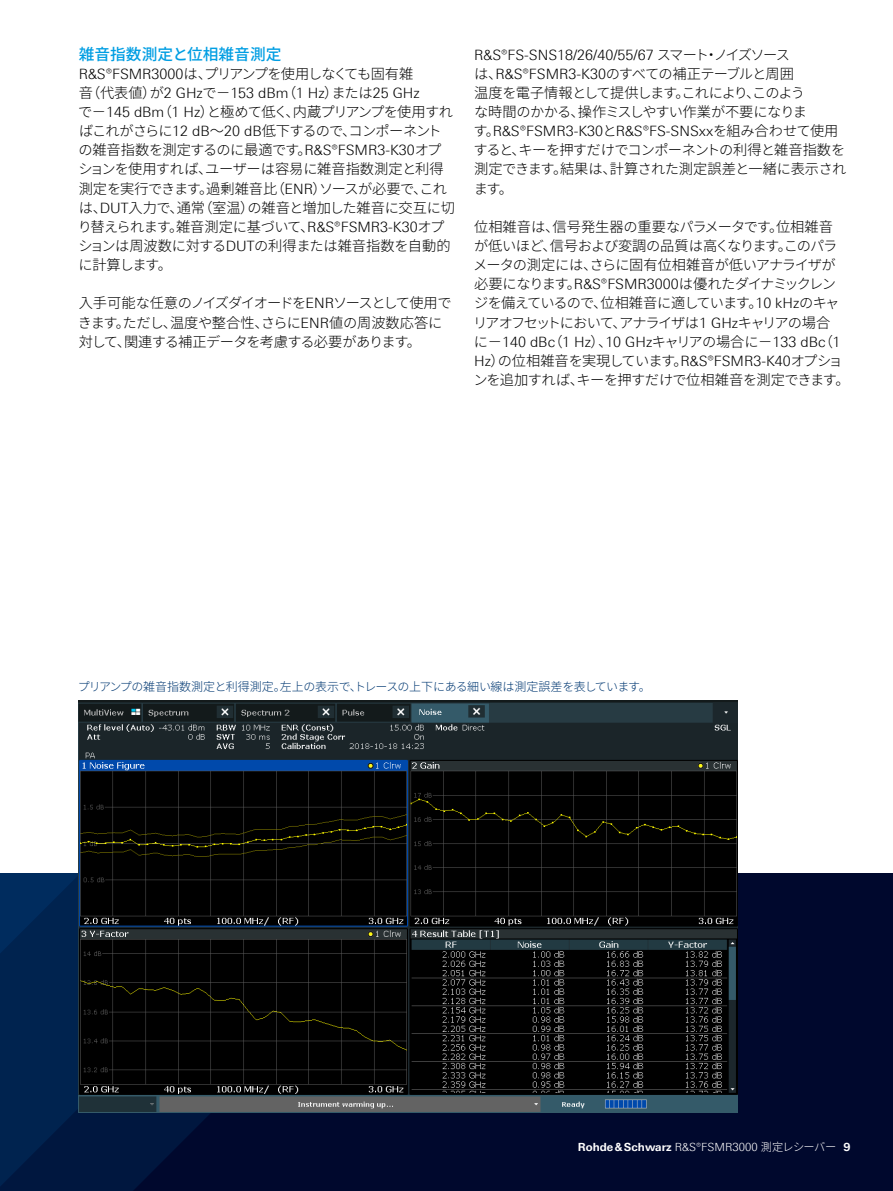
<style>
.page{position:relative;width:893px;height:1191px;background:#fff}
.page>*{position:absolute;margin:0;border:0;box-sizing:border-box;transform-origin:0 0}
.Absatzfett_cyan{font:500 15.75px "Source Han Sans JP";color:#009ee3}
.Haupttext{font:300 14.25px/19.2px "Source Han Sans JP";letter-spacing:-.045em;color:#000}
.Haupttext_ohne_Absta{font:300 14.25px/19.2px "Source Han Sans JP";letter-spacing:-.03em;color:#000}
.Bildunterschrift{font:300 12px "Source Han Sans JP";letter-spacing:-.02em;color:#003872}
.t1{font:700 11.25px "Linotype Univers 630";color:#fff}
.s1{font-family:"Linotype Univers 330"}
.s2{font-family:"Linotype Univers 330";font-weight:300}
.s3{font-family:"Source Han Sans JP";font-weight:300}
</style>
<div class="page">
<div style="left:0;top:873px;width:893px;height:318px;background:#00082d"></div>
<svg style="left:81px;top:1112px;width:233px;height:79px"></svg>
<svg style="left:0;top:873px;width:81px;height:318px;background:#00224e"></svg>
<img style="left:79px;top:700px;width:659px;height:412px">
<p class="Absatzfett_cyan" style="left:79px;top:45px;width:204px">雑音指数測定と位相雑音測定</p>
<p class="Haupttext_ohne_Absta" style="left:78px;top:64px;width:379px"><span class="s1">R&amp;S®FSMR3000</span>は、プリアンプを使用しなくても固有雑<br>音（代表値）が<span class="s1">2 GHz</span>で－<span class="s1">153 dBm</span>（<span class="s1">1 Hz</span>）または<span class="s1">25 GHz<br></span>で－<span class="s1">145 dBm</span>（<span class="s1">1 Hz</span>）と極めて低く、内蔵プリアンプを使用すればこれがさらに<span class="s1">12 dB</span>～<span class="s1">20 dB</span>低下するので、コンポーネントの雑音指数を測定するのに最適です。<span class="s1">R&amp;S®FSMR3-K30</span>オプションを使用すれば、ユーザーは容易に雑音指数測定と利得測定を実行できます。過剰雑音比（<span class="s1">ENR</span>）ソースが必要で、これは、<span class="s1">DUT</span>入力で、通常（室温）の雑音と増加した雑音に交互に切り替えられます。雑音測定に基づいて、<span class="s1">R&amp;S®FSMR3-K30</span>オプションは周波数に対する<span class="s1">DUT</span>の利得または雑音指数を自動的に計算します。</p>
<p class="Haupttext" style="left:78px;top:294px;width:375px">入手可能な任意のノイズダイオードを<span class="s1">ENR</span>ソースとして使用できます。ただし、温度や整合性、さらに<span class="s1">ENR</span>値の周波数応答に対して、関連する補正データを考慮する必要があります。</p>
<p class="Haupttext" style="left:473px;top:45px;width:374px"><span class="s1">R&amp;S®FS-SNS18/26/40/55/67</span> スマート・ノイズソース<br>は、<span class="s1">R&amp;S®FSMR3-K30</span>のすべての補正テーブルと周囲<br>温度を電子情報として提供します。これにより、このよう<br>な時間のかかる、操作ミスしやすい作業が不要になりま<br>す。<span class="s1">R&amp;S®FSMR3-K30</span>と<span class="s1">R&amp;S®FS</span>‑<span class="s1">SNSxx</span>を組み合わせて使用すると、キーを押すだけでコンポーネントの利得と雑音指数を測定できます。結果は、計算された測定誤差と一緒に表示されます。</p>
<p class="Haupttext" style="left:473px;top:217px;width:378px">位相雑音は、信号発生器の重要なパラメータです。位相雑音が低いほど、信号および変調の品質は高くなります。このパラメータの測定には、さらに固有位相雑音が低いアナライザが必要になります。<span class="s1">R&amp;S®FSMR3000</span>は優れたダイナミックレンジを備えているので、位相雑音に適しています。<span class="s1">10 kHz</span>のキャリアオフセットにおいて、アナライザは<span class="s1">1 GHz</span>キャリアの場合<br>に－<span class="s1">140 dBc</span>（<span class="s1">1 Hz</span>）、<span class="s1">10 GHz</span>キャリアの場合に－<span class="s1">133 dBc</span>（<span class="s1">1<br>Hz</span>）の位相雑音を実現しています。<span class="s1">R&amp;S®FSMR3-K40</span>オプションを追加すれば、キーを押すだけで位相雑音を測定できます。</p>
<p class="Bildunterschrift" style="left:78px;top:680px;width:574px">プリアンプの雑音指数測定と利得測定。左上の表示で、トレースの上下にある細い線は測定誤差を表しています。</p>
<p class="t1" style="left:578px;top:1139px;width:274px">Rohde&amp;Schwarz <span class="s2">R&amp;S®FSMR3000</span> <span class="s3">測定レシーバー</span> 9</p>
</div>
